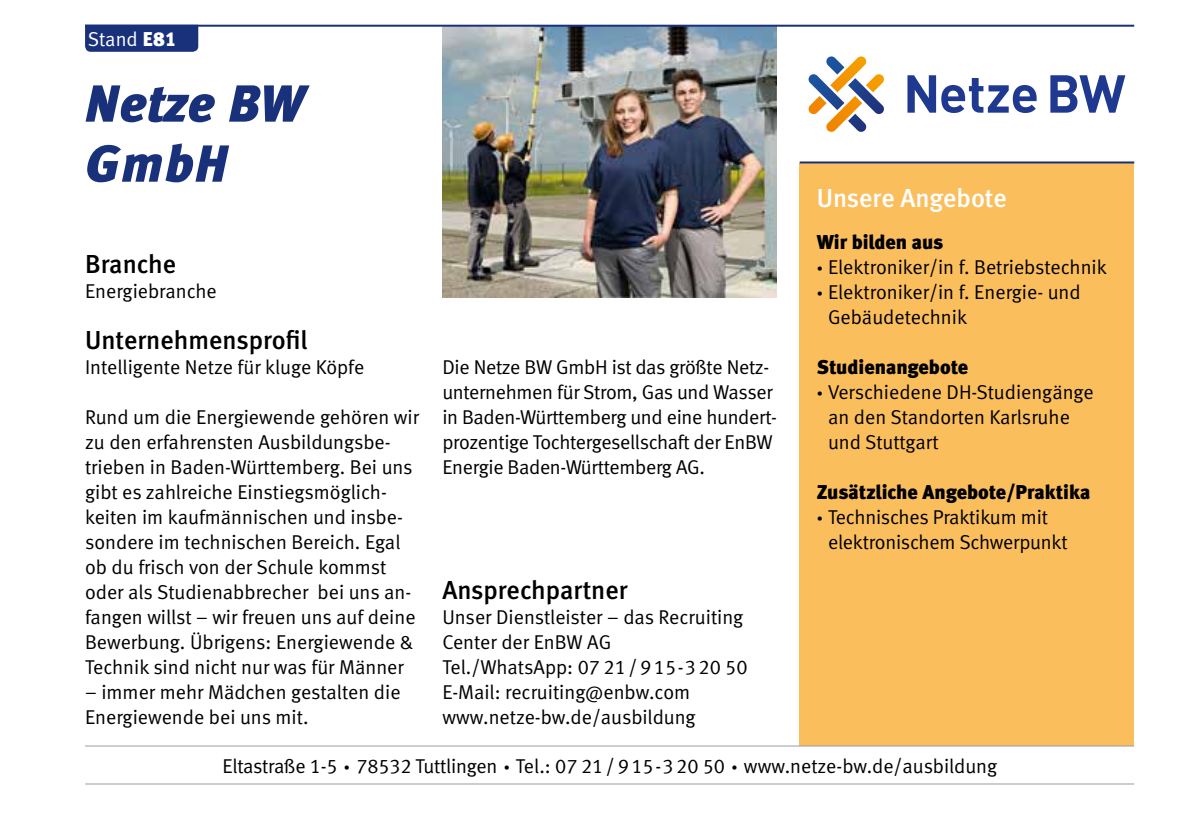
<style>
.page{position:relative;width:1191px;height:820px;background:#fff}
.page>*{position:absolute;margin:0;border:0;box-sizing:border-box;transform-origin:0 0}
.t1{font:italic 52px/60px "Meta Black LF";letter-spacing:.02em;color:#19317b}
.t2{font:26px "Meta Medium LF";color:#000}
.t3{font:26px "Meta Medium LF";color:#fff}
.t4{font:20px/25px "Meta Normal LF";letter-spacing:-.005em;color:#000}
.t5{font:20px "Meta Black LF";color:#000}
.t6{font:20px "Meta Normal LF";color:#fff}
.s1{font-family:"Meta Black LF"}
</style>
<div class="page">
<div style="left:799px;top:163px;width:335px;height:582px;background:#fbbe5d"></div>
<img style="left:442px;top:27px;width:335px;height:270px">
<div style="left:85px;top:27px;width:113px;height:25px;background:#19317b"></div>
<hr style="left:85px;top:25px;width:1049px;height:2px;background:#19317b">
<hr style="left:85px;top:745px;width:1049px;height:1px;background:#9c9d9d">
<hr style="left:85px;top:783px;width:1049px;height:1px;background:#9c9d9d">
<hr style="left:799px;top:161px;width:335px;height:2px;background:#19317b">
<svg style="left:907px;top:75px;width:218px;height:38px"></svg>
<svg style="left:808px;top:56px;width:76px;height:76px"></svg>
<p class="t6" style="left:88px;top:27px;width:90px">Stand <span class="s1">E81</span></p>
<h1 class="t1" style="left:85px;top:73px;width:220px">Netze BW<br>GmbH</h1>
<h2 class="t2" style="left:85px;top:248px;width:93px">Branche</h2>
<p class="t4" style="left:85px;top:278px;width:133px">Energiebranche</p>
<h2 class="t2" style="left:85px;top:325px;width:224px">Unternehmensprofil</h2>
<p class="t4" style="left:85px;top:354px;width:281px">Intelligente Netze für kluge Köpfe</p>
<p class="t4" style="left:85px;top:404px;width:335px">Rund um die Energiewende gehören wir zu den erfahrensten Ausbildungsbe&shy;trieben in Baden-Württemberg. Bei uns gibt es zahlreiche Einstiegsmöglich&shy;keiten im kaufmännischen und insbe&shy;sondere im technischen Bereich. Egal ob du frisch von der Schule kommst oder als Studienabbrecher bei uns an&shy;fangen willst – wir freuen uns auf deine Bewerbung. Übrigens: Energiewende &amp; Technik sind nicht nur was für Männer</p>
<p class="t4" style="left:85px;top:679px;width:317px">– immer mehr Mädchen gestalten die<br>Energiewende bei uns mit.</p>
<p class="t4" style="left:442px;top:354px;width:336px">Die Netze BW GmbH ist das größte Netz&shy;unternehmen für Strom, Gas und Wasser in Baden-Württemberg und eine hundert&shy;prozentige Tochtergesellschaft der EnBW Energie Baden-Württemberg AG.</p>
<h2 class="t2" style="left:442px;top:575px;width:187px">Ansprechpartner</h2>
<p class="t4" style="left:442px;top:604px;width:307px">Unser Dienstleister – das Recruiting<br>Center der EnBW AG<br>Tel./WhatsApp: 07 21/ 915- 320 50<br>E-Mail: recruiting@enbw.com www.netze-bw.de/ausbildung</p>
<h2 class="t3" style="left:816px;top:182px;width:192px">Unsere Angebote</h2>
<p class="t5" style="left:816px;top:230px;width:128px">Wir bilden aus</p>
<p class="t4" style="left:816px;top:254px;width:292px"><span class="s1">·</span> Elektroniker/in f. Betriebstechnik</p>
<p class="t4" style="left:816px;top:279px;width:265px"><span class="s1">·</span> Elektroniker/in f. Energie- und</p>
<p class="t4" style="left:828px;top:304px;width:141px">Gebäudetechnik</p>
<p class="t5" style="left:816px;top:355px;width:153px">Studienangebote</p>
<p class="t4" style="left:828px;top:379px;width:267px;text-indent:-11px"><span class="s1">·</span> Verschiedene DH-Studiengänge an den Standorten Karlsruhe und Stuttgart</p>
<p class="t5" style="left:816px;top:480px;width:275px">Zusätzliche Angebote/Praktika</p>
<p class="t4" style="left:828px;top:504px;width:241px;text-indent:-11px"><span class="s1">·</span> Technisches Praktikum mit elektronischem Schwerpunkt</p>
<p class="t4" style="left:222px;top:753px;width:776px">Eltastraße 1-5 <span class="s1">·</span> 78532 Tuttlingen <span class="s1">·</span> Tel.: 07 21/ 915- 320 50 <span class="s1">·</span> www.netze-bw.de/ausbildung</p>
</div>
